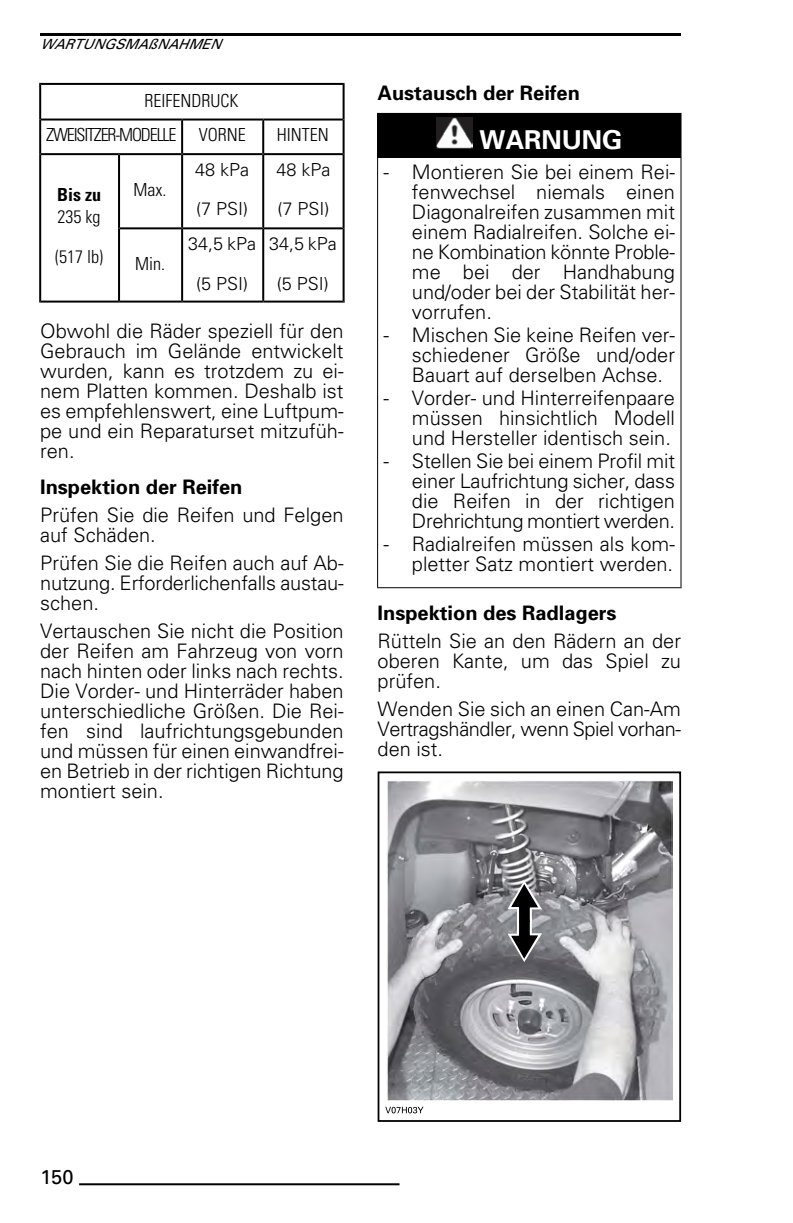
<style>
.page{position:relative;width:793px;height:1223px;background:#fff}
.page>*{position:absolute;margin:0;border:0;box-sizing:border-box;transform-origin:0 0}
.t1{font:700 26px "Univers";color:#fff}
.t2{font:300 20px/20px "Univers";color:#000;text-align:justify}
.t3{font:700 20px "Univers";color:#000}
.t4{font:20px "Univers";color:#000}
.t5{font:300 18px/39.6px "Univers";color:#000}
.t6{font:300 condensed 18px/34.6px "Univers";letter-spacing:-.065em;color:#000}
.t7{font:300 condensed 18px/39.6px "Univers";color:#000}
.t8{font:700 condensed 18px "Univers";color:#000}
.t9{font:italic 14px "Univers";color:#000}
</style>
<div class="page">
<svg style="left:39px;top:83px;width:306px;height:220px"></svg>
<svg style="left:377px;top:113px;width:304px;height:475px"></svg>
<img style="left:436px;top:117px;width:36px;height:32px">
<img style="left:386px;top:780px;width:287px;height:320px">
<svg style="left:385px;top:1107px;width:38px;height:6px"></svg>
<div style="left:378px;top:771px;width:303px;height:351px;border:2px solid #000"></div>
<svg style="left:507px;top:880px;width:35px;height:82px;background:#6a6b6d"></svg>
<hr style="left:79px;top:1183px;width:320px;height:2px;background:#000">
<hr style="left:40px;top:33px;width:641px;height:2px;background:#000">
<p class="t9" style="left:40px;top:39px;width:182px">WARTUNGSMAßNAHMEN</p>
<p class="t6" style="left:46px;top:84px;width:201px;text-indent:98px">REIFENDRUCK<br>ZWEISITZER-MODELLE VORNE</p>
<p class="t8" style="left:57px;top:188px;width:45px">Bis zu</p>
<p class="t7" style="left:55px;top:199px;width:49px">235 kg (517 lb)</p>
<p class="t7" style="left:134px;top:171px;width:34px">Max.</p>
<p class="t7" style="left:135px;top:245px;width:31px">Min.</p>
<p class="t5" style="left:195px;top:151px;width:56px">48 kPa (7 PSI)</p>
<p class="t5" style="left:188px;top:225px;width:70px;text-align:center">34,5 kPa (5 PSI)</p>
<p class="t7" style="left:277px;top:117px;width:53px">HINTEN</p>
<p class="t5" style="left:276px;top:151px;width:56px">48 kPa (7 PSI)</p>
<p class="t5" style="left:269px;top:225px;width:69px;text-align:center">34,5 kPa (5 PSI)</p>
<p class="t2" style="left:40px;top:323px;width:305px">Obwohl die Räder speziell für den Gebrauch im Gelände entwickelt wurden, kann es trotzdem zu ei&shy;nem Platten kommen. Deshalb ist es empfehlenswert, eine Luftpum&shy;pe und ein Reparaturset mitzufüh&shy;ren.</p>
<p class="t3" style="left:40px;top:479px;width:204px">Inspektion der Reifen</p>
<p class="t2" style="left:40px;top:507px;width:305px">Prüfen Sie die Reifen und Felgen auf Schäden.</p>
<p class="t2" style="left:40px;top:555px;width:305px">Prüfen Sie die Reifen auch auf Ab&shy;nutzung. Erforderlichenfalls austau&shy;schen.</p>
<p class="t2" style="left:40px;top:623px;width:305px">Vertauschen Sie nicht die Position der Reifen am Fahrzeug von vorn nach hinten oder links nach rechts.<br>Die Vorder- und Hinterräder haben unterschiedliche Größen. Die Rei&shy;fen sind laufrichtungsgebunden und müssen für einen einwandfrei&shy;en Betrieb in der richtigen Richtung montiert sein.</p>
<p class="t3" style="left:378px;top:86px;width:204px">Austausch der Reifen</p>
<h1 class="t1" style="left:479px;top:130px;width:145px">WARNUNG</h1>
<p class="t2" style="left:412px;top:164px;width:265px;text-indent:-28px">- Montieren Sie bei einem Rei&shy;fenwechsel niemals einen Diagonalreifen zusammen mit einem Radialreifen. Solche ei&shy;ne Kombination könnte Proble&shy;me bei der Handhabung und/oder bei der Stabilität her&shy;vorrufen.</p>
<p class="t2" style="left:412px;top:327px;width:264px;text-indent:-28px">- Mischen Sie keine Reifen ver&shy;schiedener Größe und/oder Bauart auf derselben Achse.</p>
<p class="t2" style="left:412px;top:390px;width:264px;text-indent:-28px">- Vorder- und Hinterreifenpaare müssen hinsichtlich Modell und Hersteller identisch sein.</p>
<p class="t2" style="left:412px;top:453px;width:265px;text-indent:-28px">- Stellen Sie bei einem Profil mit einer Laufrichtung sicher, dass die Reifen in der richtigen Drehrichtung montiert werden.</p>
<p class="t2" style="left:384px;top:536px;width:293px;text-align:right">- Radialreifen müssen als kom&shy;pletter Satz montiert werden.</p>
<p class="t3" style="left:378px;top:605px;width:240px">Inspektion des Radlagers</p>
<p class="t2" style="left:378px;top:632px;width:305px">Rütteln Sie an den Rädern an der oberen Kante, um das Spiel zu prüfen.</p>
<p class="t2" style="left:378px;top:700px;width:305px">Wenden Sie sich an einen Can-Am Vertragshändler, wenn Spiel vorhan&shy;den ist.</p>
<p class="t4" style="left:40px;top:1170px;width:35px">150</p>
</div>
